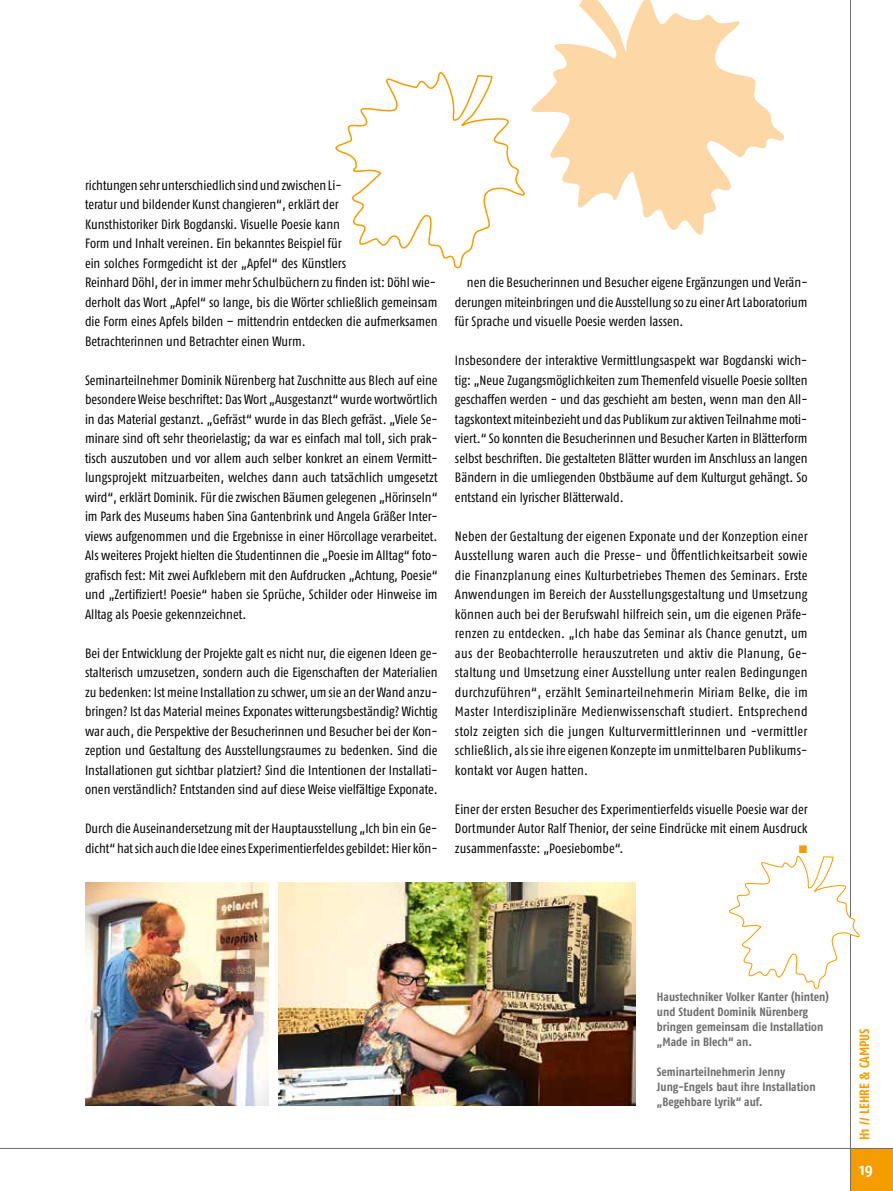
<style>
.page{position:relative;width:893px;height:1191px;background:#fff}
.page>*{position:absolute;margin:0;border:0;box-sizing:border-box;transform-origin:0 0}
.t1{font:700 condensed 16.5px "Fago Pro";color:#fff}
.t2{font:condensed 13.5px/19.5px "Fago Pro";color:#000;text-align:justify}
.t3{font:700 condensed 13.5px "Fago Pro";color:#f59c00}
.t4{font:condensed 13.5px "Fago Pro";color:#f59c00}
.t5{font:700 condensed 12px/15px "Fago Pro";letter-spacing:-.005em;color:#6f6f6e}
</style>
<div class="page">
<div style="left:850px;top:1148px;width:43px;height:43px;background:#f59c00"></div>
<hr style="left:850px;top:0;width:1px;height:1191px;background:#6f6f6e">
<hr style="left:0;top:1148px;width:893px;height:1px;background:#6f6f6e">
<svg style="left:531px;top:0;width:253px;height:235px;fill:#fdd8a6"></svg>
<svg style="left:335px;top:72px;width:190px;height:197px"></svg>
<img style="left:278px;top:882px;width:358px;height:224px">
<img style="left:85px;top:882px;width:183px;height:224px">
<svg style="left:729px;top:855px;width:131px;height:134px"></svg>
<p class="t2" style="left:85px;top:175px;width:354px;text-align:left">richtungen sehr unterschiedlich sind und zwischen Li-<br>teratur und bildender Kunst changieren“, erklärt der<br>Kunsthistoriker Dirk Bogdanski. Visuelle Poesie kann<br>Form und Inhalt vereinen. Ein bekanntes Beispiel für<br>ein solches Formgedicht ist der „Apfel“ des Künstlers<br>Reinhard Döhl, der in immer mehr Schulbüchern zu finden ist: Döhl wie&shy;derholt das Wort „Apfel“ so lange, bis die Wörter schließlich gemeinsam die Form eines Apfels bilden – mittendrin entdecken die aufmerksamen Betrachterinnen und Betrachter einen Wurm.</p>
<p class="t2" style="left:85px;top:370px;width:354px">Seminarteilnehmer Dominik Nürenberg hat Zuschnitte aus Blech auf eine besondere Weise beschriftet: Das Wort „Ausgestanzt“ wurde wortwörtlich in das Material gestanzt. „Gefräst“ wurde in das Blech gefräst. „Viele Se&shy;minare sind oft sehr theorielastig; da war es einfach mal toll, sich prak&shy;tisch auszutoben und vor allem auch selber konkret an einem Vermitt&shy;lungsprojekt mitzuarbeiten, welches dann auch tatsächlich umgesetzt wird“, erklärt Dominik. Für die zwischen Bäumen gelegenen „Hörinseln“ im Park des Museums haben Sina Gantenbrink und Angela Gräßer Inter&shy;views aufgenommen und die Ergebnisse in einer Hörcollage verarbeitet.<br>Als weiteres Projekt hielten die Studentinnen die „Poesie im Alltag“ foto&shy;grafisch fest: Mit zwei Aufklebern mit den Aufdrucken „Achtung, Poesie“ und „Zertifiziert! Poesie“ haben sie Sprüche, Schilder oder Hinweise im Alltag als Poesie gekennzeichnet.</p>
<p class="t2" style="left:85px;top:643px;width:354px">Bei der Entwicklung der Projekte galt es nicht nur, die eigenen Ideen ge&shy;stalterisch umzusetzen, sondern auch die Eigenschaften der Materialien zu bedenken: Ist meine Installation zu schwer, um sie an der Wand anzu&shy;bringen? Ist das Material meines Exponates witterungsbeständig? Wichtig war auch, die Perspektive der Besucherinnen und Besucher bei der Kon&shy;zeption und Gestaltung des Ausstellungsraumes zu bedenken. Sind die Installationen gut sichtbar platziert? Sind die Intentionen der Installati&shy;onen verständlich? Entstanden sind auf diese Weise vielfältige Exponate.</p>
<p class="t2" style="left:85px;top:818px;width:354px">Durch die Auseinandersetzung mit der Hauptausstellung „Ich bin ein Ge&shy;dicht“ hat sich auch die Idee eines Experimentierfeldes gebildet: Hier kön-</p>
<p class="t2" style="left:455px;top:272px;width:354px;text-indent:12px">nen die Besucherinnen und Besucher eigene Ergänzungen und Verän&shy;derungen miteinbringen und die Ausstellung so zu einer Art Laboratorium für Sprache und visuelle Poesie werden lassen.</p>
<p class="t2" style="left:455px;top:350px;width:354px">Insbesondere der interaktive Vermittlungsaspekt war Bogdanski wich&shy;tig: „Neue Zugangsmöglichkeiten zum Themenfeld visuelle Poesie sollten geschaffen werden - und das geschieht am besten, wenn man den All&shy;tagskontext miteinbezieht und das Publikum zur aktiven Teilnahme moti&shy;viert.“ So konnten die Besucherinnen und Besucher Karten in Blätterform selbst beschriften. Die gestalteten Blätter wurden im Anschluss an langen Bändern in die umliegenden Obstbäume auf dem Kulturgut gehängt. So entstand ein lyrischer Blätterwald.</p>
<p class="t2" style="left:455px;top:526px;width:354px">Neben der Gestaltung der eigenen Exponate und der Konzeption einer Ausstellung waren auch die Presse- und Öffentlichkeitsarbeit sowie die Finanzplanung eines Kulturbetriebes Themen des Seminars. Erste Anwendungen im Bereich der Ausstellungsgestaltung und Umsetzung können auch bei der Berufswahl hilfreich sein, um die eigenen Präfe&shy;renzen zu entdecken. „Ich habe das Seminar als Chance genutzt, um aus der Beobachterrolle herauszutreten und aktiv die Planung, Ge&shy;staltung und Umsetzung einer Ausstellung unter realen Bedingungen durchzuführen“, erzählt Seminarteilnehmerin Miriam Belke, die im Master Interdisziplinäre Medienwissenschaft studiert. Entsprechend stolz zeigten sich die jungen Kulturvermittlerinnen und -vermittler schließlich, als sie ihre eigenen Konzepte im unmittelbaren Publikums&shy;kontakt vor Augen hatten.</p>
<p class="t2" style="left:455px;top:799px;width:354px">Einer der ersten Besucher des Experimentierfelds visuelle Poesie war der Dortmunder Autor Ralf Thenior, der seine Eindrücke mit einem Ausdruck zusammenfasste: „Poesiebombe“.</p>
<p class="t4" style="left:798px;top:839px;width:11px">■</p>
<p class="t5" style="left:657px;top:989px;width:173px">Haustechniker Volker Kanter (hinten) und Student Dominik -N ürenberg bringen gemeinsam die Installation „Made in Blech“ an.</p>
<p class="t5" style="left:657px;top:1064px;width:160px">Seminarteilnehmerin Jenny<br>Jung-Engels baut ihre Installation „Begehbare Lyrik“ auf.</p>
<p class="t3" style="left:856px;top:1140px;width:113px;rotate:-90deg">H1 // LEHRE &amp; CAMPUS</p>
<p class="t1" style="left:860px;top:1159px;width:15px">19</p>
</div>
